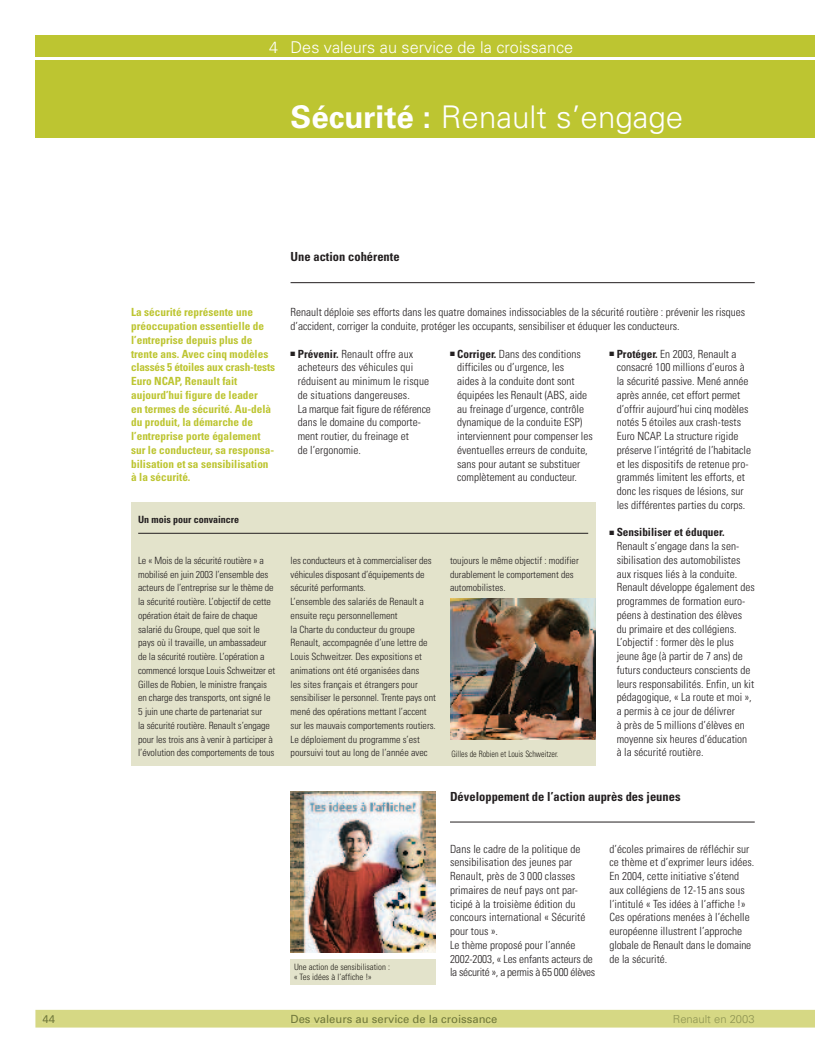
<style>
.page{position:relative;width:815px;height:1063px;background:#fff}
.page>*{position:absolute;margin:0;border:0;box-sizing:border-box;transform-origin:0 0}
.t1{font:300 31.25px "Univers";color:#fff}
.t2{font:300 16.25px "Univers";color:#fff}
.t3{font:700 condensed 12.5px "Univers LT";color:#231f20}
.t4{font:300 condensed 11.25px/13.8px "Univers LT";color:#231f20}
.t5{font:700 condensed 11.25px/13.8px "Univers LT";color:#bdc531}
.t6{font:11.25px "Univers";color:#70783c}
.t7{font:300 11.25px "Univers";color:#8d9352}
.t8{font:300 condensed 10px/13.8px "Univers LT";letter-spacing:-.01em;color:#231f20}
.t9{font:700 condensed 10px "Univers LT";color:#231f20}
.t10{font:300 condensed 8.75px/10.5px "Univers LT";color:#201d17}
.t11{font:300 condensed 8.75px "Univers LT";color:#201d17;scale:.91 1}
.s1{font-weight:700}
</style>
<div class="page">
<svg style="left:35px;top:1010px;width:780px;height:18px;background:#d7d987"></svg>
<div style="left:35px;top:35px;width:780px;height:22px;background:#bdc531"></div>
<div style="left:35px;top:60px;width:780px;height:78px;background:#bdc531"></div>
<div style="left:674px;top:1015px;width:80px;height:8px;background:#d6d884"></div>
<div style="left:292px;top:1015px;width:205px;height:8px;background:#d6d884"></div>
<div style="left:43px;top:1015px;width:12px;height:8px;background:#d6d884"></div>
<hr style="left:291px;top:282px;width:464px;height:1px;background:#231f20">
<div style="left:131px;top:502px;width:464px;height:264px;background:#e3e3cb"></div>
<img style="left:450px;top:598px;width:145px;height:142px">
<hr style="left:138px;top:533px;width:450px;height:1px;background:#231f20">
<div style="left:291px;top:959px;width:145px;height:26px;background:#e3e3cb"></div>
<img style="left:291px;top:792px;width:145px;height:160px">
<hr style="left:450px;top:822px;width:305px;height:1px;background:#231f20">
<h2 class="t2" style="left:269px;top:41px;width:305px">4 Des valeurs au service de la croissance</h2>
<h1 class="t1" style="left:291px;top:105px;width:394px"><span class="s1">Sécurité :</span> Renault s’engage</h1>
<p class="t3" style="left:291px;top:252px;width:111px">Une action cohérente</p>
<p class="t5" style="left:131px;top:306px;width:145px">La sécurité représente une préoccupation essentielle de l’entreprise depuis plus de trente ans. Avec cinq modèles classés 5 étoiles aux crash-tests<br>Euro NCAP, Renault fait aujourd’hui figure de leader<br>en termes de sécurité. Au-delà du produit, la démarche de l’entreprise porte également sur le conducteur, sa responsa&shy;bilisation et sa sensibilisation à la sécurité.</p>
<p class="t9" style="left:138px;top:515px;width:103px">Un mois pour convaincre</p>
<p class="t8" style="left:138px;top:554px;width:138px">Le « Mois de la sécurité routière » a mobilisé en juin 2003 l’ensemble des acteurs de l’entreprise sur le thème de la sécurité routière. L’objectif de cette opération était de faire de chaque salarié du Groupe, quel que soit le pays où il travaille, un ambassadeur de la sécurité routière. L’opération a commencé lorsque Louis Schweitzer et Gilles de Robien, le ministre français en charge des transports, ont signé le 5 juin une charte de partenariat sur<br>la sécurité routière. Renault s’engage pour les trois ans à venir à participer à l’évolution des comportements de tous</p>
<p class="t4" style="left:291px;top:306px;width:456px">Renault déploie ses efforts dans les quatre domaines indissociables de la sécurité routière : prévenir les risques d’accident, corriger la conduite, protéger les occupants, sensibiliser et éduquer les conducteurs.</p>
<p class="t4" style="left:298px;top:348px;width:135px;text-indent:-7px">■ <span class="s1">Prévenir.</span> Renault offre aux acheteurs des véhicules qui réduisent au minimum le risque de situations dangereuses.<br>La marque fait figure de référence dans le domaine du comporte&shy;ment routier, du freinage et<br>de l’ergonomie.</p>
<p class="t4" style="left:457px;top:348px;width:137px;text-indent:-7px">■ <span class="s1">Corriger.</span> Dans des conditions difficiles ou d’urgence, les<br>aides à la conduite dont sont équipées les Renault (ABS, aide au freinage d’urgence, contrôle dynamique de la conduite ESP) interviennent pour compenser les éventuelles erreurs de conduite, sans pour autant se substituer complètement au conducteur.</p>
<p class="t4" style="left:617px;top:348px;width:136px;text-indent:-7px">■ <span class="s1">Protéger.</span> En 2003, Renault a consacré 100 millions d’euros à la sécurité passive. Mené année après année, cet effort permet d’offrir aujourd’hui cinq modèles notés 5 étoiles aux crash-tests<br>Euro NCAP. La structure rigide préserve l’intégrité de l’habitacle et les dispositifs de retenue pro&shy;grammés limitent les efforts, et donc les risques de lésions, sur les différentes parties du corps.</p>
<p class="t4" style="left:617px;top:526px;width:140px;text-indent:-7px">■ <span class="s1">Sensibiliser et éduquer.<br></span>Renault s’engage dans la sen&shy;sibilisation des automobilistes aux risques liés à la conduite.<br>Renault développe également des programmes de formation euro&shy;péens à destination des élèves du primaire et des collégiens.<br>L’objectif : former dès le plus jeune âge (à partir de 7 ans) de futurs conducteurs conscients de leurs responsabilités. Enfin, un kit pédagogique, « La route et moi », a permis à ce jour de délivrer<br>à près de 5 millions d’élèves en moyenne six heures d’éducation à la sécurité routière.</p>
<p class="t8" style="left:450px;top:554px;width:130px">toujours le même objectif : modifier durablement le comportement des automobilistes.</p>
<p class="t8" style="left:291px;top:554px;width:147px">les conducteurs et à commercialiser des véhicules disposant d’équipements de sécurité performants.<br>L’ensemble des salariés de Renault a ensuite reçu personnellement<br>la Charte du conducteur du groupe Renault, accompagnée d’une lettre de Louis Schweitzer. Des expositions et animations ont été organisées dans<br>les sites français et étrangers pour sensibiliser le personnel. Trente pays ont mené des opérations mettant l’accent sur les mauvais comportements routiers.<br>Le déploiement du programme s’est poursuivi tout au long de l’année avec</p>
<p class="t11" style="left:451px;top:750px;width:119px">Gilles de Robien et Louis Schweitzer.</p>
<p class="t3" style="left:450px;top:792px;width:232px">Développement de l’action auprès des jeunes</p>
<p class="t10" style="left:294px;top:962px;width:97px">Une action de sensibilisation : « Tes idées à l’affiche !»</p>
<p class="t4" style="left:450px;top:843px;width:147px">Dans le cadre de la politique de sensibilisation des jeunes par<br>Renault, près de 3 000 classes primaires de neuf pays ont par&shy;ticipé à la troisième édition du concours international « Sécurité pour tous ».<br>Le thème proposé pour l’année<br>2002-2003, « Les enfants acteurs de la sécurité », a permis à 65 000 élèves</p>
<p class="t4" style="left:609px;top:843px;width:146px">d’écoles primaires de réfléchir sur ce thème et d’exprimer leurs idées.<br>En 2004, cette initiative s’étend aux collégiens de 12-15 ans sous l’intitulé « Tes idées à l’affiche !»<br>Ces opérations menées à l’échelle européenne illustrent l’approche globale de Renault dans le domaine de la sécurité.</p>
<p class="t6" style="left:43px;top:1015px;width:14px">44</p>
<p class="t6" style="left:291px;top:1015px;width:208px">Des valeurs au service de la croissance</p>
<p class="t7" style="left:673px;top:1015px;width:83px">Renault en 2003</p>
</div>
